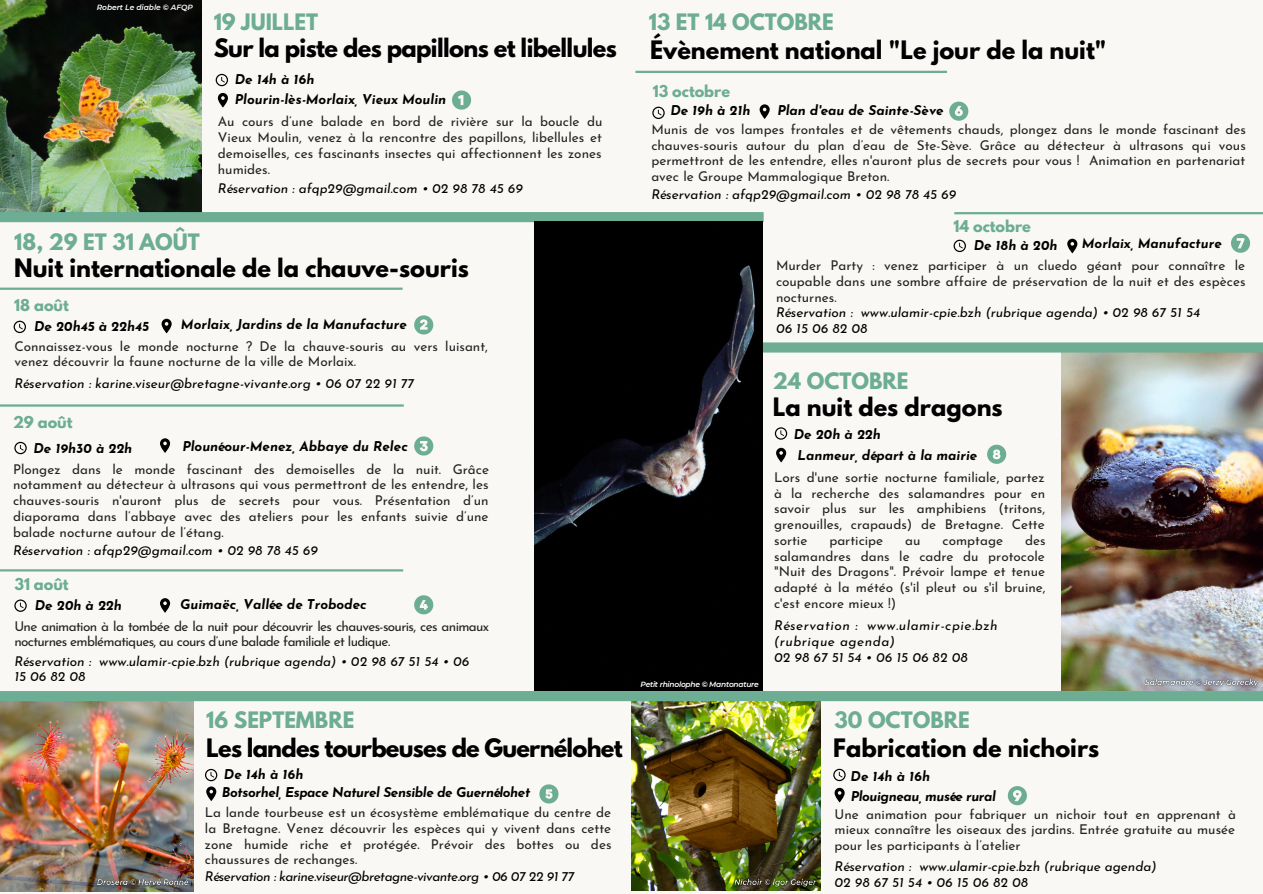
<style>
.page{position:relative;width:1263px;height:894px;background:#fff}
.page>*{position:absolute;margin:0;border:0;box-sizing:border-box;transform-origin:0 0}
.t1{font:700 22.5px "League Spartan";color:#000}
.t2{font:700 22.5px "League Spartan";letter-spacing:-.025em;color:#000}
.t3{font:700 22.5px "League Spartan";letter-spacing:-.035em;color:#000}
.t4{font:700 20.1px "League Spartan";color:#6cad94}
.t5{font:700 14.55px "League Spartan";color:#6cad94}
.t6{font:13.5px/15.8px "Josefin Sans";color:#222;text-align:justify}
.t7{font:italic 13.5px/15.8px "Josefin Sans";color:#000}
.t8{font:italic 700 13.5px "Josefin Sans";color:#000}
.t9{font:13.5px/15.8px "Josefin Sans";letter-spacing:-.05em;color:#222}
.t10{font:italic 700 13.5px "Josefin Sans";letter-spacing:-.025em;color:#000}
.t11{font:italic 13.5px "Josefin Sans";letter-spacing:-.035em;color:#000}
.t12{font:italic 13.5px "Josefin Sans";letter-spacing:.04em;color:#000}
.t13{font:italic 600 7.5px "Montserrat";letter-spacing:-.03em;color:#fff}
.t14{font:italic 600 7.5px "Montserrat";color:#fff}
</style>
<div class="page">
<div style="left:0;top:0;width:1263px;height:893px;background:#faf8f5"></div>
<img style="left:0;top:0;width:201px;height:212px">
<hr style="left:0;top:404px;width:404px;height:2px;background:#6cad94">
<img style="left:1061px;top:352px;width:202px;height:338px">
<div style="left:754px;top:342px;width:509px;height:10px;background:#6cad94"></div>
<div style="left:0;top:212px;width:764px;height:10px;background:#6cad94"></div>
<hr style="left:0;top:569px;width:403px;height:2px;background:#6cad94">
<svg style="left:160px;top:438px;width:10px;height:15px"></svg>
<svg style="left:162px;top:318px;width:10px;height:15px"></svg>
<svg style="left:218px;top:93px;width:10px;height:14px"></svg>
<img style="left:0;top:701px;width:193px;height:189px">
<img style="left:631px;top:701px;width:189px;height:189px">
<div style="left:0;top:690px;width:1263px;height:11px;background:#6cad94"></div>
<svg style="left:160px;top:598px;width:10px;height:14px"></svg>
<svg style="left:760px;top:104px;width:10px;height:15px"></svg>
<svg style="left:1067px;top:239px;width:10px;height:14px"></svg>
<hr style="left:954px;top:212px;width:309px;height:2px;background:#6cad94">
<hr style="left:0;top:287px;width:403px;height:3px;background:#6cad94">
<svg style="left:776px;top:447px;width:10px;height:15px"></svg>
<svg style="left:834px;top:787px;width:11px;height:15px"></svg>
<svg style="left:775px;top:427px;width:12px;height:12px"></svg>
<svg style="left:833px;top:768px;width:13px;height:12px"></svg>
<svg style="left:953px;top:240px;width:13px;height:12px"></svg>
<svg style="left:652px;top:107px;width:13px;height:12px"></svg>
<hr style="left:635px;top:71px;width:312px;height:2px;background:#6cad94">
<svg style="left:205px;top:768px;width:12px;height:32px"></svg>
<svg style="left:14px;top:599px;width:13px;height:12px"></svg>
<svg style="left:14px;top:441px;width:13px;height:13px"></svg>
<svg style="left:14px;top:320px;width:12px;height:13px"></svg>
<svg style="left:216px;top:74px;width:12px;height:12px"></svg>
<img style="left:535px;top:221px;width:228px;height:469px">
<svg style="left:452px;top:90px;width:19px;height:20px"></svg>
<svg style="left:414px;top:315px;width:19px;height:19px"></svg>
<svg style="left:414px;top:436px;width:19px;height:19px"></svg>
<svg style="left:414px;top:595px;width:19px;height:19px"></svg>
<svg style="left:539px;top:784px;width:19px;height:19px"></svg>
<svg style="left:949px;top:102px;width:19px;height:19px"></svg>
<svg style="left:1231px;top:233px;width:19px;height:20px"></svg>
<svg style="left:987px;top:444px;width:19px;height:19px"></svg>
<svg style="left:1008px;top:786px;width:19px;height:19px"></svg>
<img style="left:1141px;top:674px;width:120px;height:16px">
<img style="left:731px;top:874px;width:88px;height:17px">
<img style="left:93px;top:874px;width:100px;height:17px">
<p class="t14" style="left:97px;top:2px;width:98px">Robert Le diable © AFQP</p>
<p class="t4" style="left:14px;top:231px;width:187px">18, 29 ET 31 AOÛT</p>
<p class="t4" style="left:214px;top:12px;width:106px">19 JUILLET</p>
<p class="t2" style="left:214px;top:37px;width:405px">Sur la piste des papillons et libellules</p>
<p class="t8" style="left:235px;top:74px;width:81px">De 14h à 16h</p>
<p class="t8" style="left:235px;top:94px;width:213px">Plourin-lès-Morlaix, Vieux Moulin</p>
<p class="t6" style="left:218px;top:115px;width:386px">Au cours d’une balade en bord de rivière sur la boucle du Vieux Moulin, venez à la rencontre des papillons, libellules et demoiselles, ces fascinants insectes qui affectionnent les zones humides.</p>
<p class="t7" style="left:218px;top:182px;width:306px">Réservation : afqp29@gmail.com • 02 98 78 45 69</p>
<p class="t1" style="left:14px;top:256px;width:456px">Nuit internationale de la chauve-souris</p>
<p class="t5" style="left:14px;top:297px;width:56px">18 août</p>
<p class="t8" style="left:34px;top:321px;width:116px">De 20h45 à 22h45</p>
<p class="t8" style="left:181px;top:319px;width:228px">Morlaix, Jardins de la Manufacture</p>
<p class="t6" style="left:14px;top:339px;width:475px">Connaissez-vous le monde nocturne ? De la chauve-souris au vers luisant, venez découvrir la faune nocturne de la ville de Morlaix.</p>
<p class="t7" style="left:14px;top:376px;width:401px">Réservation : karine.viseur@bretagne-vivante.org • 06 07 22 91 77</p>
<p class="t5" style="left:13px;top:415px;width:61px">29 août</p>
<p class="t8" style="left:34px;top:443px;width:100px">De 19h30 à 22h</p>
<p class="t8" style="left:182px;top:441px;width:227px">Plounéour-Menez, Abbaye du Relec</p>
<p class="t6" style="left:13px;top:462px;width:477px">Plongez dans le monde fascinant des demoiselles de la nuit. Grâce notamment au détecteur à ultrasons qui vous permettront de les entendre, les chauves-souris n'auront plus de secrets pour vous. Présentation d’un diaporama dans l’abbaye avec des ateliers pour les enfants suivie d’une balade nocturne autour de l’étang.</p>
<p class="t7" style="left:13px;top:543px;width:306px">Réservation : afqp29@gmail.com • 02 98 78 45 69</p>
<p class="t5" style="left:14px;top:577px;width:56px">31 août</p>
<p class="t8" style="left:35px;top:600px;width:88px">De 20h à 22h</p>
<p class="t8" style="left:180px;top:599px;width:188px">Guimaëc, Vallée de Trobodec</p>
<p class="t9" style="left:14px;top:619px;width:476px">Une animation à la tombée de la nuit pour découvrir les chauves-souris, ces animaux nocturnes emblématiques, au cours d’une balade familiale et ludique.</p>
<p class="t7" style="left:14px;top:654px;width:456px">Réservation : www.ulamir-cpie.bzh (rubrique agenda) • 02 98 67 51 54 • 06<br>15 06 82 08</p>
<p class="t4" style="left:206px;top:709px;width:150px">16 SEPTEMBRE</p>
<p class="t3" style="left:206px;top:736px;width:418px">Les landes tourbeuses de Guernélohet</p>
<p class="t8" style="left:224px;top:768px;width:81px">De 14h à 16h</p>
<p class="t10" style="left:222px;top:786px;width:310px">Botsorhel, Espace Naturel Sensible de Guernélohet</p>
<p class="t6" style="left:205px;top:805px;width:408px">La lande tourbeuse est un écosystème emblématique du centre de la Bretagne. Venez découvrir les espèces qui y vivent dans cette zone humide riche et protégée. Prévoir des bottes ou des chaussures de rechanges.</p>
<p class="t11" style="left:205px;top:871px;width:371px">Réservation : karine.viseur@bretagne-vivante.org • 06 07 22 91 77</p>
<p class="t4" style="left:649px;top:11px;width:187px">13 ET 14 OCTOBRE</p>
<p class="t1" style="left:650px;top:39px;width:458px">Évènement national "Le jour de la nuit"</p>
<p class="t8" style="left:670px;top:105px;width:82px">De 19h à 21h</p>
<p class="t5" style="left:653px;top:84px;width:79px">13 octobre</p>
<p class="t8" style="left:777px;top:104px;width:168px">Plan d'eau de Sainte-Sève</p>
<p class="t6" style="left:651px;top:123px;width:596px">Munis de vos lampes frontales et de vêtements chauds, plongez dans le monde fascinant des chauves-souris autour du plan d’eau de Ste-Sève. Grâce au détecteur à ultrasons qui vous permettront de les entendre, elles n'auront plus de secrets pour vous ! Animation en partenariat avec le Groupe Mammalogique Breton.</p>
<p class="t7" style="left:651px;top:187px;width:306px">Réservation : afqp29@gmail.com • 02 98 78 45 69</p>
<p class="t5" style="left:953px;top:218px;width:79px">14 octobre</p>
<p class="t8" style="left:974px;top:239px;width:85px">De 18h à 20h</p>
<p class="t8" style="left:1082px;top:238px;width:142px">Morlaix, Manufacture</p>
<p class="t6" style="left:776px;top:259px;width:471px">Murder Party : venez participer à un cluedo géant pour connaître le coupable dans une sombre affaire de préservation de la nuit et des espèces nocturnes.</p>
<p class="t7" style="left:776px;top:306px;width:426px">Réservation : www.ulamir-cpie.bzh (rubrique agenda) • 02 98 67 51 54<br>06 15 06 82 08</p>
<p class="t4" style="left:773px;top:370px;width:137px">24 OCTOBRE</p>
<p class="t1" style="left:773px;top:395px;width:231px">La nuit des dragons</p>
<p class="t8" style="left:794px;top:428px;width:88px">De 20h à 22h</p>
<p class="t8" style="left:797px;top:449px;width:181px">Lanmeur, départ à la mairie</p>
<p class="t6" style="left:774px;top:470px;width:273px">Lors d'une sortie nocturne familiale, partez à la recherche des salamandres pour en savoir plus sur les amphibiens (tritons, grenouilles, crapauds) de Bretagne. Cette sortie</p>
<p class="t6" style="left:774px;top:533px;width:273px;text-indent:251px">des salamandres dans le cadre du protocole "Nuit des Dragons". Prévoir lampe et tenue adapté à la météo (s'il pleut ou s'il bruine, c'est encore mieux !)</p>
<p class="t6" style="left:829px;top:533px;width:55px">participe</p>
<p class="t6" style="left:905px;top:533px;width:17px">au</p>
<p class="t6" style="left:943px;top:533px;width:62px">comptage</p>
<p class="t13" style="left:640px;top:679px;width:120px">Petit rhinolophe © Mantonature</p>
<p class="t12" style="left:774px;top:620px;width:225px">Réservation : www.ulamir-cpie.bzh</p>
<p class="t12" style="left:774px;top:635px;width:122px">(rubrique agenda)</p>
<p class="t7" style="left:774px;top:650px;width:195px">02 98 67 51 54 • 06 15 06 82 08</p>
<p class="t4" style="left:834px;top:709px;width:137px">30 OCTOBRE</p>
<p class="t1" style="left:833px;top:736px;width:268px">Fabrication de nichoirs</p>
<p class="t8" style="left:851px;top:770px;width:81px">De 14h à 16h</p>
<p class="t10" style="left:851px;top:790px;width:147px">Plouigneau, musée rural</p>
<p class="t6" style="left:834px;top:807px;width:403px">Une animation pour fabriquer un nichoir tout en apprenant à mieux connaître les oiseaux des jardins. Entrée gratuite au musée pour les participants à l’atelier</p>
<p class="t7" style="left:834px;top:859px;width:323px">Réservation : www.ulamir-cpie.bzh (rubrique agenda)</p>
<p class="t7" style="left:834px;top:875px;width:195px">02 98 67 51 54 • 06 15 06 82 08</p>
</div>
